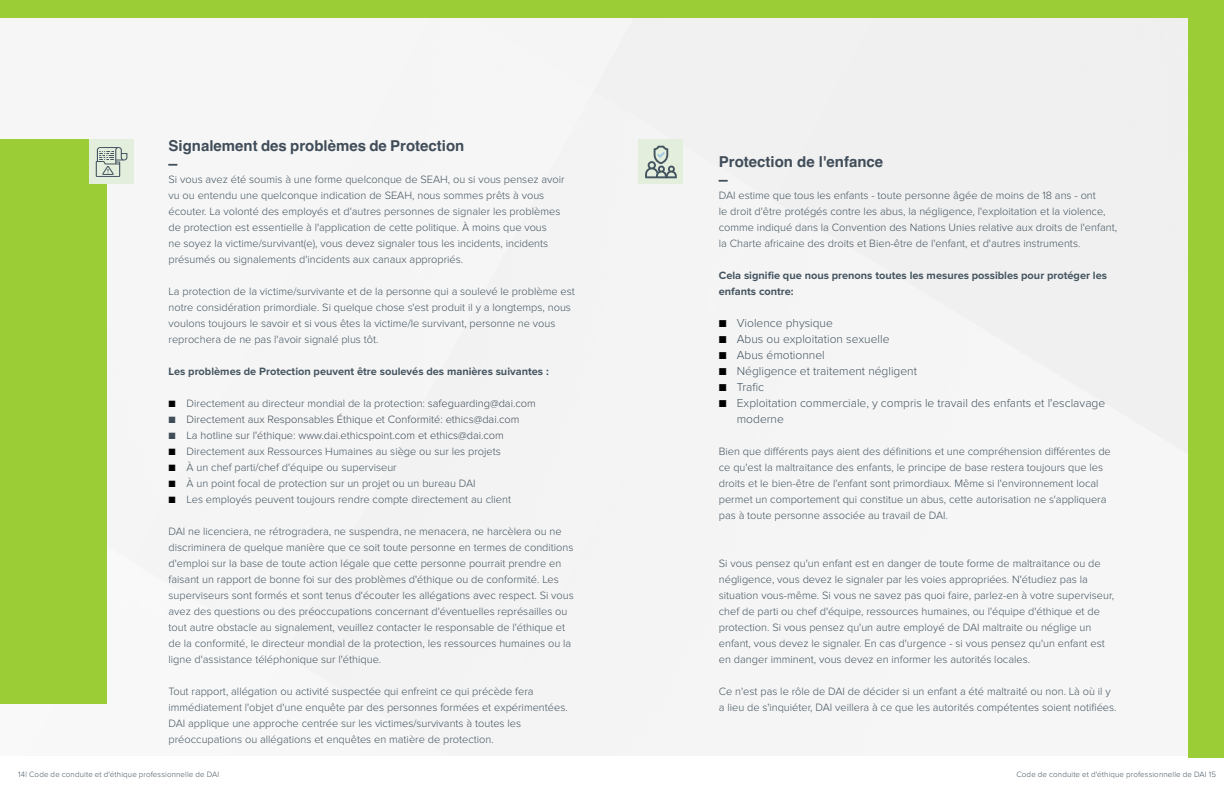
<style>
.page{position:relative;width:1224px;height:792px;background:#fff}
.page>*{position:absolute;margin:0;border:0;box-sizing:border-box;transform-origin:0 0}
.body_copy{font:700 15px "Helvetica";color:#404d59}
.t1{font:300 12px/16px "Proxima Nova";color:#455560}
.t2{font:300 11px/16px "Proxima Nova";color:#455560}
.t3{font:700 11px/16px "Proxima Nova";color:#455560}
.t4{font:300 11px "Proxima Nova";color:#404d59}
.t5{font:700 9px "Arial";color:#404d59}
.t6{font:300 8px "Proxima Nova";letter-spacing:.015em;color:#455560}
.s1{color:#000}
.s2{color:#404d59}
</style>
<div class="page">
<div style="left:0;top:18px;width:1188px;height:738px;background:#f5f5f5"></div>
<div style="left:0;top:140px;width:107px;height:564px;background:#9bce36"></div>
<div style="left:0;top:0;width:1224px;height:18px;background:#9bce36"></div>
<div style="left:1188px;top:0;width:36px;height:757px;background:#9bce36"></div>
<div style="left:89px;top:140px;width:45px;height:44px;background:#e3eedd"></div>
<div style="left:639px;top:140px;width:44px;height:44px;background:#e3eedd"></div>
<svg style="left:645px;top:146px;width:32px;height:32px"></svg>
<div style="left:498px;top:68px;width:7px;height:7px;background:#f5f5f5;border-radius:50%"></div>
<svg style="left:96px;top:147px;width:31px;height:30px"></svg>
<p class="body_copy" style="left:169px;top:136px;width:297px">Signalement des problèmes de Protection</p>
<p class="t5" style="left:169px;top:158px;width:10px">▬</p>
<p class="t2" style="left:169px;top:172px;width:398px">Si vous avez été soumis à une forme quelconque de SEAH, ou si vous pensez avoir vu ou entendu une quelconque indication de SEAH, nous sommes prêts à vous écouter. La volonté des employés et d'autres personnes de signaler les problèmes de protection est essentielle à l'application de cette politique. À moins que vous<br>ne soyez la victime/survivant(e), vous devez signaler tous les incidents, incidents présumés ou signalements d'incidents aux canaux appropriés.</p>
<p class="t2" style="left:169px;top:284px;width:408px">La protection de la victime/survivante et de la personne qui a soulevé le problème est notre considération primordiale. Si quelque chose s'est produit il y a longtemps, nous voulons toujours le savoir et si vous êtes la victime/le survivant, personne ne vous reprochera de ne pas l'avoir signalé plus tôt.</p>
<p class="t3" style="left:169px;top:364px;width:382px">Les problèmes de Protection peuvent être soulevés des manières suivantes :</p>
<p class="t2" style="left:169px;top:396px;width:369px"><span class="s1">■</span> Directement au directeur mondial de la protection: <span class="s2">safeguarding@dai.com</span></p>
<p class="t4" style="left:169px;top:413px;width:352px">■ Directement aux Responsables Éthique et Conformité: ethics@dai.com</p>
<p class="t4" style="left:169px;top:429px;width:337px">■ La hotline sur l'éthique: www.dai.ethicspoint.com et ethics@dai.com</p>
<p class="t2" style="left:169px;top:444px;width:334px"><span class="s1">■</span> Directement aux Ressources Humaines au siège ou sur les projets</p>
<p class="t2" style="left:169px;top:460px;width:230px"><span class="s1">■</span> À un chef parti/chef d'équipe ou superviseur</p>
<p class="t2" style="left:169px;top:476px;width:308px"><span class="s1">■</span> À un point focal de protection sur un projet ou un bureau DAI</p>
<p class="t2" style="left:169px;top:492px;width:344px"><span class="s1">■</span> Les employés peuvent toujours rendre compte directement au client</p>
<p class="t2" style="left:169px;top:524px;width:407px">DAI ne licenciera, ne rétrogradera, ne suspendra, ne menacera, ne harcèlera ou ne discriminera de quelque manière que ce soit toute personne en termes de conditions d'emploi sur la base de toute action légale que cette personne pourrait prendre en faisant un rapport de bonne foi sur des problèmes d'éthique ou de conformité. Les superviseurs sont formés et sont tenus d'écouter les allégations avec respect. Si vous avez des questions ou des préoccupations concernant d'éventuelles représailles ou tout autre obstacle au signalement, veuillez contacter le responsable de l'éthique et de la conformité, le directeur mondial de la protection, les ressources humaines ou la ligne d'assistance téléphonique sur l'éthique.</p>
<p class="t2" style="left:169px;top:684px;width:401px">Tout rapport, allégation ou activité suspectée qui enfreint ce qui précède fera immédiatement l'objet d'une enquête par des personnes formées et expérimentées.</p>
<p class="t2" style="left:169px;top:716px;width:354px">DAI applique une approche centrée sur les victimes/survivants à toutes les préoccupations ou allégations et enquêtes en matière de protection.</p>
<p class="body_copy" style="left:719px;top:152px;width:166px">Protection de l'enfance</p>
<p class="t5" style="left:719px;top:174px;width:10px">▬</p>
<p class="t2" style="left:719px;top:188px;width:400px">DAI estime que tous les enfants - toute personne âgée de moins de 18 ans - ont<br>le droit d'être protégés contre les abus, la négligence, l'exploitation et la violence, comme indiqué dans la Convention des Nations Unies relative aux droits de l'enfant, la Charte africaine des droits et Bien-être de l'enfant, et d'autres instruments.</p>
<p class="t3" style="left:719px;top:268px;width:390px">Cela signifie que nous prenons toutes les mesures possibles pour protéger les enfants contre:</p>
<p class="t1" style="left:719px;top:315px;width:116px"><span class="s1">■</span> Violence physique</p>
<p class="t1" style="left:719px;top:331px;width:172px"><span class="s1">■</span> Abus ou exploitation sexuelle</p>
<p class="t1" style="left:719px;top:347px;width:107px"><span class="s1">■</span> Abus émotionnel</p>
<p class="t1" style="left:719px;top:363px;width:200px"><span class="s1">■</span> Négligence et traitement négligent</p>
<p class="t1" style="left:719px;top:379px;width:47px"><span class="s1">■</span> Trafic</p>
<p class="t1" style="left:737px;top:395px;width:370px;text-indent:-18px"><span class="s1">■</span> Exploitation commerciale, y compris le travail des enfants et l'esclavage moderne</p>
<p class="t2" style="left:719px;top:444px;width:394px">Bien que différents pays aient des définitions et une compréhension différentes de ce qu'est la maltraitance des enfants, le principe de base restera toujours que les droits et le bien-être de l'enfant sont primordiaux. Même si l'environnement local permet un comportement qui constitue un abus, cette autorisation ne s'appliquera pas à toute personne associée au travail de DAI.</p>
<p class="t2" style="left:719px;top:556px;width:397px">Si vous pensez qu'un enfant est en danger de toute forme de maltraitance ou de négligence, vous devez le signaler par les voies appropriées. N'étudiez pas la situation vous-même. Si vous ne savez pas quoi faire, parlez-en à votre superviseur, chef de parti ou chef d'équipe, ressources humaines, ou l'équipe d'éthique et de protection. Si vous pensez qu'un autre employé de DAI maltraite ou néglige un enfant, vous devez le signaler. En cas d'urgence - si vous pensez qu'un enfant est en danger imminent, vous devez en informer les autorités locales.</p>
<p class="t2" style="left:719px;top:684px;width:399px">Ce n'est pas le rôle de DAI de décider si un enfant a été maltraité ou non. Là où il y a lieu de s'inquiéter, DAI veillera à ce que les autorités compétentes soient notifiées.</p>
<p class="t6" style="left:18px;top:770px;width:203px">14| Code de conduite et d'éthique professionnelle de DAI</p>
<p class="t6" style="left:1016px;top:770px;width:201px">Code de conduite et d'éthique professionnelle de DAI 15</p>
</div>
